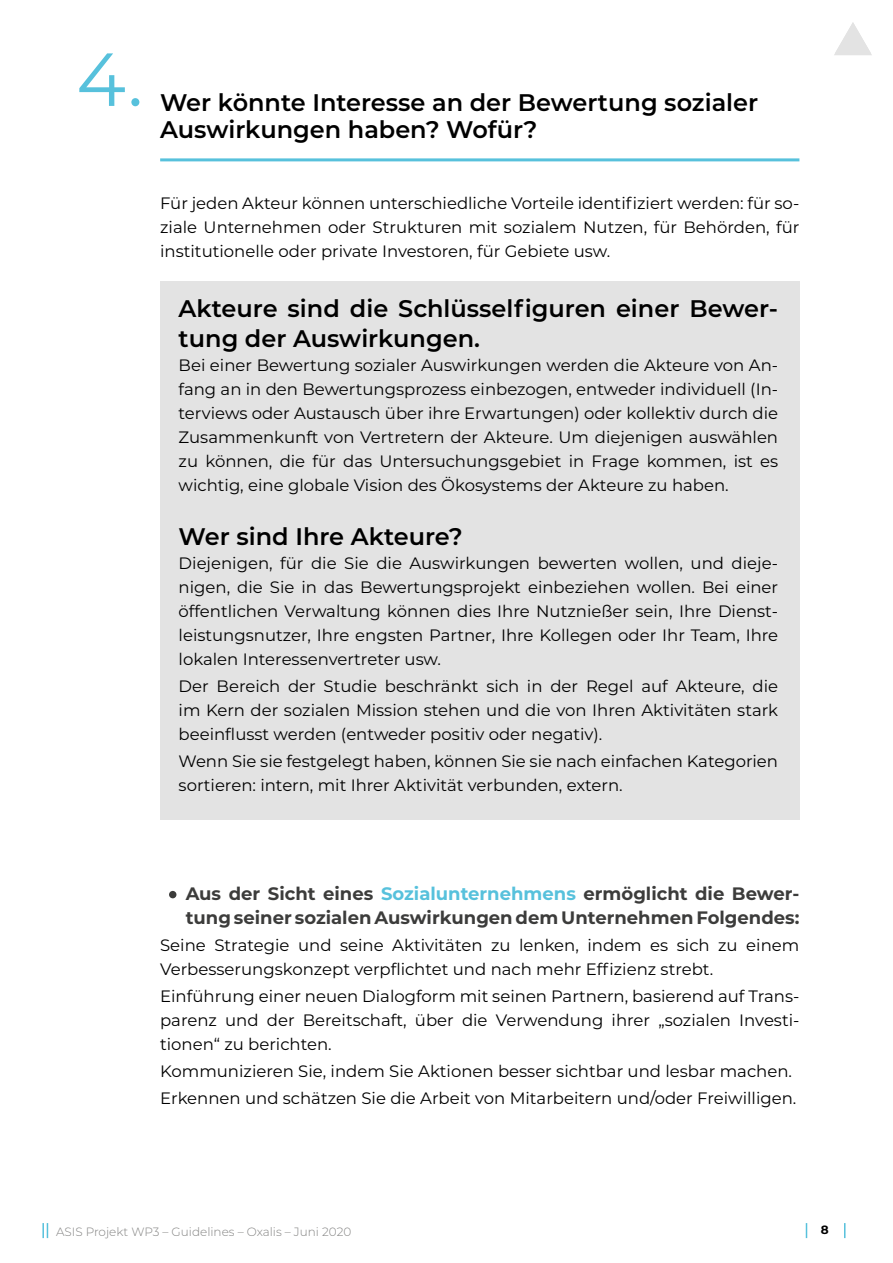
<style>
.page{position:relative;width:893px;height:1263px;background:#fff}
.page>*{position:absolute;margin:0;border:0;box-sizing:border-box;transform-origin:0 0}
.t1{font:75px "Montserrat";color:#57c1dc}
.t2{font:600 24px/30px "Montserrat";color:#000}
.t3{font:700 18px/24px "Montserrat";color:#3c3c3b}
.t4{font:16.5px/24px "Montserrat";color:#000;text-align:justify}
.t5{font:300 12px "Montserrat";color:#838382}
.t6{font:700 12px "Montserrat";color:#000}
.s1{color:#57c1dc}
</style>
<div class="page">
<div style="left:160px;top:282px;width:639px;height:538px;background:#e3e3e3"></div>
<div style="left:169px;top:891px;width:7px;height:7px;background:#3c3c3b;border-radius:50%"></div>
<svg style="left:844px;top:1223px;width:1px;height:15px"></svg>
<svg style="left:42px;top:1223px;width:6px;height:15px"></svg>
<svg style="left:806px;top:1223px;width:1px;height:15px"></svg>
<hr style="left:160px;top:158px;width:639px;height:3px;background:#57c1dc">
<svg style="left:834px;top:22px;width:38px;height:33px"></svg>
<h1 class="t1" style="left:76px;top:28px;width:68px">4.</h1>
<h2 class="t2" style="left:160px;top:88px;width:599px;line-height:27px">Wer könnte Interesse an der Bewertung sozialer<br>Auswirkungen haben? Wofür?</h2>
<p class="t4" style="left:160px;top:191px;width:641px">Für jeden Akteur können unterschiedliche Vorteile identifiziert werden: für so&shy;ziale Unternehmen oder Strukturen mit sozialem Nutzen, für Behörden, für institutionelle oder private Investoren, für Gebiete usw.</p>
<h2 class="t2" style="left:179px;top:292px;width:601px">Akteure sind die Schlüsselfiguren einer Bewer&shy;tung der Auswirkungen.</h2>
<p class="t4" style="left:179px;top:353px;width:601px">Bei einer Bewertung sozialer Auswirkungen werden die Akteure von An&shy;fang an in den Bewertungsprozess einbezogen, entweder individuell (In&shy;terviews oder Austausch über ihre Erwartungen) oder kollektiv durch die Zusammenkunft von Vertretern der Akteure. Um diejenigen auswählen zu können, die für das Untersuchungsgebiet in Frage kommen, ist es wichtig, eine globale Vision des Ökosystems der Akteure zu haben.</p>
<h2 class="t2" style="left:179px;top:520px;width:286px">Wer sind Ihre Akteure?</h2>
<p class="t4" style="left:179px;top:551px;width:601px">Diejenigen, für die Sie die Auswirkungen bewerten wollen, und dieje&shy;nigen, die Sie in das Bewertungsprojekt einbeziehen wollen. Bei einer öffentlichen Verwaltung können dies Ihre Nutznießer sein, Ihre Dienst&shy;leistungsnutzer, Ihre engsten Partner, Ihre Kollegen oder Ihr Team, Ihre lokalen Interessenvertreter usw.</p>
<p class="t4" style="left:179px;top:674px;width:601px">Der Bereich der Studie beschränkt sich in der Regel auf Akteure, die im Kern der sozialen Mission stehen und die von Ihren Aktivitäten stark beeinflusst werden (entweder positiv oder negativ).</p>
<p class="t4" style="left:179px;top:749px;width:601px">Wenn Sie sie festgelegt haben, können Sie sie nach einfachen Kategorien sortieren: intern, mit Ihrer Aktivität verbunden, extern.</p>
<p class="t3" style="left:186px;top:881px;width:615px">Aus der Sicht eines <span class="s1">Sozialunternehmens</span> ermöglicht die Bewer&shy;tung seiner sozialen Auswirkungen dem Unternehmen Folgendes:</p>
<p class="t4" style="left:160px;top:933px;width:641px">Seine Strategie und seine Aktivitäten zu lenken, indem es sich zu einem<br>Verbesserungskonzept verpflichtet und nach mehr Effizienz strebt.</p>
<p class="t4" style="left:160px;top:984px;width:641px">Einführung einer neuen Dialogform mit seinen Partnern, basierend auf Trans&shy;parenz und der Bereitschaft, über die Verwendung ihrer „sozialen Investi&shy;tionen“ zu berichten.</p>
<p class="t4" style="left:160px;top:1057px;width:638px;line-height:27px">Kommunizieren Sie, indem Sie Aktionen besser sichtbar und lesbar machen.<br>Erkennen und schätzen Sie die Arbeit von Mitarbeitern und/oder Freiwilligen.</p>
<p class="t5" style="left:56px;top:1224px;width:297px">ASIS Projekt WP3 – Guidelines – Oxalis – Juni 2020</p>
<p class="t6" style="left:821px;top:1221px;width:9px">8</p>
</div>
